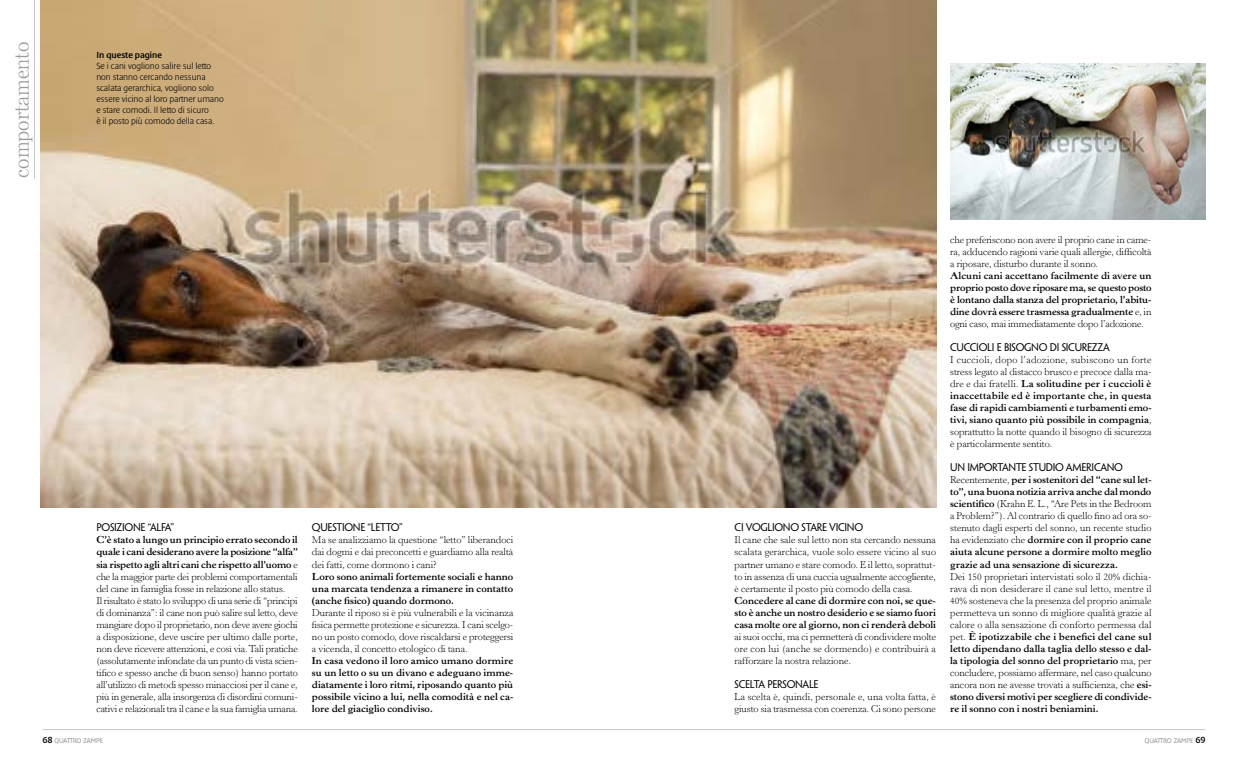
<style>
.page{position:relative;width:1248px;height:766px;background:#fff}
.page>*{position:absolute;margin:0;border:0;box-sizing:border-box;transform-origin:0 0}
.t1{font:300 20px "Else NPL Std";color:#9c9d9d}
.t2{font:300 10px/12px "Horley Old Style MT Std";letter-spacing:-.005em;color:#000;text-align:justify}
.t3{font:700 10px/12px "Horley Old Style MT Std";color:#000;text-align:justify}
.t4{font:10px "Penumbra Flare Std";letter-spacing:-.03em;color:#000}
.t5{font:300 9px/11px "Denda New";color:#000}
.t6{font:600 9px "Denda New";color:#000}
.t7{font:300 7px "Denda New";color:#6f6f6e}
.s1{font-weight:700}
.s2{font-weight:300}
.s3{font-weight:600;font-size:9px;color:#000}
</style>
<div class="page">
<img style="left:40px;top:0;width:895px;height:507px">
<img style="left:950px;top:63px;width:255px;height:156px">
<hr style="left:43px;top:729px;width:1162px;height:1px;background:#c5c6c6">
<hr style="left:34px;top:0;width:1px;height:179px;background:#c5c6c6">
<h1 class="t1" style="left:10px;top:178px;width:137px;rotate:-90deg">comportamento</h1>
<p class="t6" style="left:96px;top:50px;width:67px">In queste pagine</p>
<p class="t5" style="left:96px;top:61px;width:129px">Se i cani vogliono salire sul letto non stanno cercando nessuna scalata gerarchica, vogliono solo essere vicino al loro partner umano e stare comodi. Il letto di sicuro<br>è il posto più comodo della casa.</p>
<p class="t4" style="left:96px;top:521px;width:79px">POSIZIONE “ALFA”</p>
<p class="t2" style="left:96px;top:534px;width:203px;text-align:left"><span class="s1">C’è stato a lungo un principio errato secondo il quale i cani desiderano avere la posizione “alfa” sia rispetto agli altri cani che rispetto all’uomo</span> e che la maggior parte dei problemi comportamentali del cane in famiglia fosse in relazione allo status.<br>Il risultato è stato lo sviluppo di una serie di “principi di dominanza”: il cane non può salire sul letto, deve mangiare dopo il proprietario, non deve avere giochi a disposizione, deve uscire per ultimo dalle porte, non deve ricevere attenzioni, e così via. Tali pratiche (assolutamente infondate da un punto di vista scien&shy;tifico e spesso anche di buon senso) hanno portato all’utilizzo di metodi spesso minacciosi per il cane e, più in generale, alla insorgenza di disordini comuni&shy;cativi e relazionali tra il cane e la sua famiglia umana.</p>
<p class="t4" style="left:312px;top:521px;width:92px">QUESTIONE “LETTO”</p>
<p class="t2" style="left:312px;top:534px;width:203px">Ma se analizziamo la questione “letto” liberandoci dai dogmi e dai preconcetti e guardiamo alla realtà dei fatti, come dormono i cani?</p>
<p class="t3" style="left:312px;top:570px;width:203px">Loro sono animali fortemente sociali e hanno una marcata tendenza a rimanere in contatto (anche fisico) quando dormono.</p>
<p class="t2" style="left:312px;top:606px;width:203px">Durante il riposo si è più vulnerabili e la vicinanza fisica permette protezione e sicurezza. I cani scelgo&shy;no un posto comodo, dove riscaldarsi e proteggersi a vicenda, il concetto etologico di tana.</p>
<p class="t3" style="left:312px;top:654px;width:203px">In casa vedono il loro amico umano dormire su un letto o su un divano e adeguano imme&shy;diatamente i loro ritmi, riposando quanto più possibile vicino a lui, nella comodità e nel ca&shy;lore del giaciglio condiviso.</p>
<p class="t4" style="left:734px;top:521px;width:130px">CI VOGLIONO STARE VICINO</p>
<p class="t2" style="left:734px;top:534px;width:203px">Il cane che sale sul letto non sta cercando nessuna scalata gerarchica, vuole solo essere vicino al suo partner umano e stare comodo. E il letto, soprattut&shy;to in assenza di una cuccia ugualmente accogliente, è certamente il posto più comodo della casa.</p>
<p class="t3" style="left:734px;top:594px;width:203px">Concedere al cane di dormire con noi, se que&shy;sto è anche un nostro desiderio e se siamo fuori casa molte ore al giorno, non ci renderà deboli</p>
<p class="t2" style="left:734px;top:630px;width:203px">ai suoi occhi, ma ci permetterà di condividere molte ore con lui (anche se dormendo) e contribuirà a rafforzare la nostra relazione.</p>
<p class="t4" style="left:734px;top:677px;width:85px">SCELTA PERSONALE</p>
<p class="t2" style="left:734px;top:690px;width:203px">La scelta è, quindi, personale e, una volta fatta, è giusto sia trasmessa con coerenza. Ci sono persone</p>
<p class="t2" style="left:950px;top:234px;width:203px">che preferiscono non avere il proprio cane in came&shy;ra, adducendo ragioni varie quali allergie, difficoltà a riposare, disturbo durante il sonno.</p>
<p class="t3" style="left:950px;top:270px;width:203px">Alcuni cani accettano facilmente di avere un proprio posto dove riposare ma, se questo posto è lontano dalla stanza del proprietario, l’abitu&shy;dine dovrà essere trasmessa gradualmente <span class="s2">e, in ogni caso, mai immediatamente dopo l’adozione.</span></p>
<p class="t4" style="left:950px;top:341px;width:161px">CUCCIOLI E BISOGNO DI SICUREZZA</p>
<p class="t2" style="left:950px;top:354px;width:203px">I cuccioli, dopo l’adozione, subiscono un forte stress legato al distacco brusco e precoce dalla ma&shy;dre e dai fratelli. <span class="s1">La solitudine per i cuccioli è inaccettabile ed è importante che, in questa fase di rapidi cambiamenti e turbamenti emo&shy;tivi, siano quanto più possibile in compagnia</span>, soprattutto la notte quando il bisogno di sicurezza è particolarmente sentito.</p>
<p class="t4" style="left:950px;top:461px;width:174px">UN IMPORTANTE STUDIO AMERICANO</p>
<p class="t3" style="left:950px;top:474px;width:203px"><span class="s2">Recentemente,</span> per i sostenitori del “cane sul let&shy;to”, una buona notizia arriva anche dal mondo scientifico <span class="s2">(Krahn E. L., “Are Pets in the Bedroom a Problem?”). Al contrario di quello fino ad ora so&shy;stenuto dagli esperti del sonno, un recente studio ha evidenziato che</span> dormire con il proprio cane aiuta alcune persone a dormire molto meglio grazie ad una sensazione di sicurezza.</p>
<p class="t2" style="left:950px;top:570px;width:203px">Dei 150 proprietari intervistati solo il 20% dichia&shy;rava di non desiderare il cane sul letto, mentre il 40% sosteneva che la presenza del proprio animale permetteva un sonno di migliore qualità grazie al calore o alla sensazione di conforto permessa dal pet. <span class="s1">È ipotizzabile che i benefici del cane sul letto dipendano dalla taglia dello stesso e dal&shy;la tipologia del sonno del proprietario</span> ma, per concludere, possiamo affermare, nel caso qualcuno ancora non ne avesse trovati a sufficienza, che <span class="s1">esi&shy;stono diversi motivi per scegliere di condivide&shy;re il sonno con i nostri beniamini.</span></p>
<p class="t7" style="left:43px;top:737px;width:62px"><span class="s3">68</span> QUATTRO ZAMPE</p>
<p class="t7" style="left:1144px;top:737px;width:62px">QUATTRO ZAMPE <span class="s3">69</span></p>
</div>
